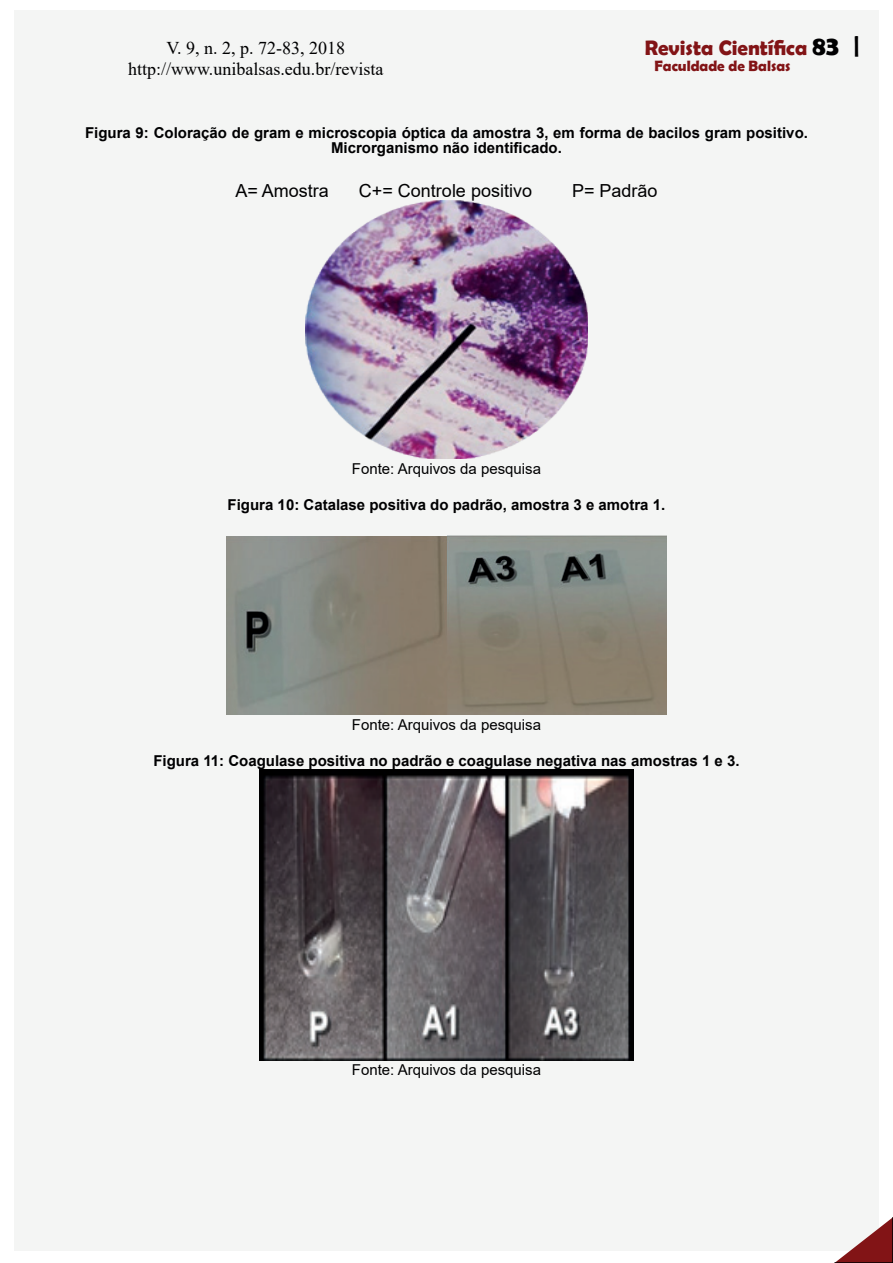
<style>
.page{position:relative;width:893px;height:1263px;background:#fff}
.page>*{position:absolute;margin:0;border:0;box-sizing:border-box;transform-origin:0 0}
.t1{font:700 21px "Berlin Sans FB Demi";color:#821416}
.t2{font:18px/21.6px "Times New Roman";color:#000001;text-align:center}
.t3{font:18px "Arial";color:#000001}
.t4{font:700 15px/15px "Arial";color:#000001;text-align:center}
.t5{font:15px "Arial";color:#000001}
.t6{font:700 15px "Berlin Sans FB Demi";color:#821416}
.s1{font-size:27px;color:#000001}
</style>
<div class="page">
<div style="left:14px;top:11px;width:865px;height:1240px;background:#f4f5f4"></div>
<svg style="left:834px;top:1217px;width:59px;height:46px"></svg>
<img style="left:306px;top:200px;width:281px;height:259px">
<img style="left:227px;top:535px;width:439px;height:180px">
<img style="left:260px;top:770px;width:373px;height:290px">
<p class="t2" style="left:128px;top:36px;width:257px">V. 9, n. 2, p. 72-83, 2018 http://www.unibalsas.edu.br/revista</p>
<h1 class="t1" style="left:645px;top:36px;width:218px">Revista Científica <span class="s1">83 |</span></h1>
<p class="t6" style="left:654px;top:58px;width:138px">Faculdade de Balsas</p>
<p class="t4" style="left:85px;top:126px;width:724px">Figura 9: Coloração de gram e microscopia óptica da amostra 3, em forma de bacilos gram positivo.<br>Microrganismo não identificado.</p>
<p class="t3" style="left:235px;top:178px;width:95px">A= Amostra</p>
<p class="t3" style="left:359px;top:178px;width:175px">C+= Controle positivo</p>
<p class="t3" style="left:572px;top:178px;width:87px">P= Padrão</p>
<p class="t5" style="left:352px;top:458px;width:191px">Fonte: Arquivos da pesquisa</p>
<p class="t4" style="left:228px;top:498px;width:439px">Figura 10: Catalase positiva do padrão, amostra 3 e amotra 1.</p>
<p class="t5" style="left:352px;top:714px;width:191px">Fonte: Arquivos da pesquisa</p>
<p class="t4" style="left:153px;top:754px;width:588px">Figura 11: Coagulase positiva no padrão e coagulase negativa nas amostras 1 e 3.</p>
<p class="t5" style="left:352px;top:1059px;width:191px">Fonte: Arquivos da pesquisa</p>
</div>
